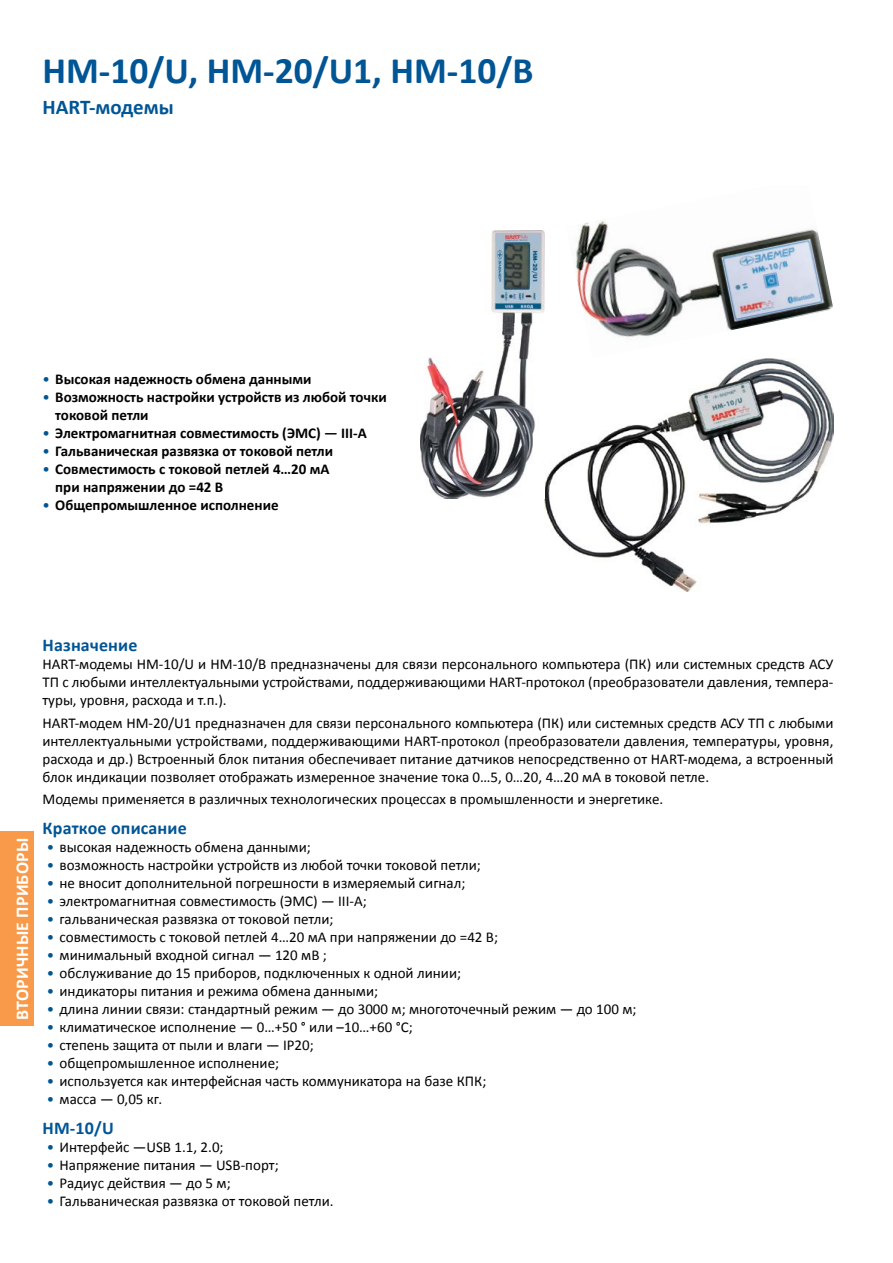
<style>
.page{position:relative;width:893px;height:1263px;background:#fff}
.page>*{position:absolute;margin:0;border:0;box-sizing:border-box;transform-origin:0 0}
.t1{font:700 37.5px "Calibri";color:#005595}
.t2{font:700 21px "Calibri";letter-spacing:-.005em;color:#005595}
.t3{font:700 18px "Calibri";letter-spacing:.01em;color:#005595}
.t4{font:700 18px "Calibri";letter-spacing:.01em;color:#fff}
.t5{font:15px/18px "Calibri";color:#000;text-align:justify}
.t6{font:700 15px/18px "Calibri";color:#000}
.s1{font-weight:400;color:#005595}
.s2{color:#005595}
</style>
<div class="page">
<div style="left:0;top:832px;width:34px;height:194px;background:#f89a4a"></div>
<img style="left:545px;top:358px;width:288px;height:233px">
<img style="left:587px;top:315px;width:218px;height:23px">
<img style="left:421px;top:315px;width:114px;height:184px">
<svg style="left:601px;top:244px;width:232px;height:71px"></svg>
<img style="left:491px;top:244px;width:110px;height:71px">
<svg style="left:491px;top:219px;width:329px;height:25px"></svg>
<h1 class="t1" style="left:43px;top:47px;width:493px">НМ-10/U, HM-20/U1, HM-10/B</h1>
<h2 class="t2" style="left:43px;top:93px;width:133px">HART-модемы</h2>
<p class="t6" style="left:43px;top:370px;width:270px"><span class="s1">•</span> Высокая надежность обмена данными</p>
<p class="t6" style="left:55px;top:388px;width:333px;text-indent:-13px"><span class="s1">•</span> Возможность настройки устройств из любой точки токовой петли</p>
<p class="t6" style="left:43px;top:424px;width:326px"><span class="s1">•</span> Электромагнитная совместимость (ЭМС) — III-A</p>
<p class="t6" style="left:43px;top:442px;width:292px"><span class="s1">•</span> Гальваническая развязка от токовой петли</p>
<p class="t6" style="left:55px;top:460px;width:276px;text-indent:-13px"><span class="s1">•</span> Совместимость с токовой петлей 4…20 мА при напряжении до =42 В</p>
<p class="t6" style="left:43px;top:496px;width:238px"><span class="s1">•</span> Общепромышленное исполнение</p>
<p class="t4" style="left:11px;top:1020px;width:184px;rotate:-90deg">ВТОРИЧНЫЕ ПРИБОРЫ</p>
<p class="t3" style="left:43px;top:634px;width:96px">Назначение</p>
<p class="t5" style="left:43px;top:655px;width:792px">HART-модемы HM-10/U и НМ-10/В предназначены для связи персонального компьютера (ПК) или системных средств АСУ ТП с любыми интеллектуальными устройствами, поддерживающими HART-протокол (преобразователи давления, темпера&shy;туры, уровня, расхода и т.п.).</p>
<p class="t5" style="left:43px;top:714px;width:792px">HART-модем HM-20/U1 предназначен для связи персонального компьютера (ПК) или системных средств АСУ ТП с любыми интеллектуальными устройствами, поддерживающими HART-протокол (преобразователи давления, температуры, уровня, расхода и др.) Встроенный блок питания обеспечивает питание датчиков непосредственно от HART-модема, а встроенный блок индикации позволяет отображать измеренное значение тока 0…5, 0…20, 4…20 мА в токовой петле.</p>
<p class="t5" style="left:43px;top:790px;width:622px">Модемы применяется в различных технологических процессах в промышленности и энергетике.</p>
<p class="t3" style="left:43px;top:816px;width:146px">Краткое описание</p>
<p class="t5" style="left:47px;top:838px;width:266px"><span class="s2">•</span> высокая надежность обмена данными;</p>
<p class="t5" style="left:47px;top:856px;width:435px"><span class="s2">•</span> возможность настройки устройств из любой точки токовой петли;</p>
<p class="t5" style="left:47px;top:874px;width:420px"><span class="s2">•</span> не вносит дополнительной погрешности в измеряемый сигнал;</p>
<p class="t5" style="left:47px;top:892px;width:322px"><span class="s2">•</span> электромагнитная совместимость (ЭМС) — III-A;</p>
<p class="t5" style="left:47px;top:910px;width:288px"><span class="s2">•</span> гальваническая развязка от токовой петли;</p>
<p class="t5" style="left:47px;top:928px;width:453px"><span class="s2">•</span> совместимость с токовой петлей 4…20 мА при напряжении до =42 В;</p>
<p class="t5" style="left:47px;top:946px;width:282px"><span class="s2">•</span> минимальный входной сигнал — 120 мВ ;</p>
<p class="t5" style="left:47px;top:964px;width:416px"><span class="s2">•</span> обслуживание до 15 приборов, подключенных к одной линии;</p>
<p class="t5" style="left:47px;top:982px;width:333px"><span class="s2">•</span> индикаторы питания и режима обмена данными;</p>
<p class="t5" style="left:47px;top:1000px;width:591px"><span class="s2">•</span> длина линии связи: стандартный режим — до 3000 м; многоточечный режим — до 100 м;</p>
<p class="t5" style="left:47px;top:1018px;width:367px"><span class="s2">•</span> климатическое исполнение — 0…+50 ° или –10…+60 °С;</p>
<p class="t5" style="left:47px;top:1036px;width:268px"><span class="s2">•</span> степень защита от пыли и влаги — IP20;</p>
<p class="t5" style="left:47px;top:1054px;width:234px"><span class="s2">•</span> общепромышленное исполнение;</p>
<p class="t5" style="left:47px;top:1072px;width:441px"><span class="s2">•</span> используется как интерфейсная часть коммуникатора на базе КПК;</p>
<p class="t5" style="left:47px;top:1090px;width:117px"><span class="s2">•</span> масса — 0,05 кг.</p>
<p class="t3" style="left:43px;top:1117px;width:73px">HM-10/U</p>
<p class="t5" style="left:47px;top:1138px;width:178px"><span class="s2">•</span> Интерфейс —USB 1.1, 2.0;</p>
<p class="t5" style="left:47px;top:1156px;width:233px"><span class="s2">•</span> Напряжение питания — USB-порт;</p>
<p class="t5" style="left:47px;top:1174px;width:186px"><span class="s2">•</span> Радиус действия — до 5 м;</p>
<p class="t5" style="left:47px;top:1192px;width:288px"><span class="s2">•</span> Гальваническая развязка от токовой петли.</p>
</div>
